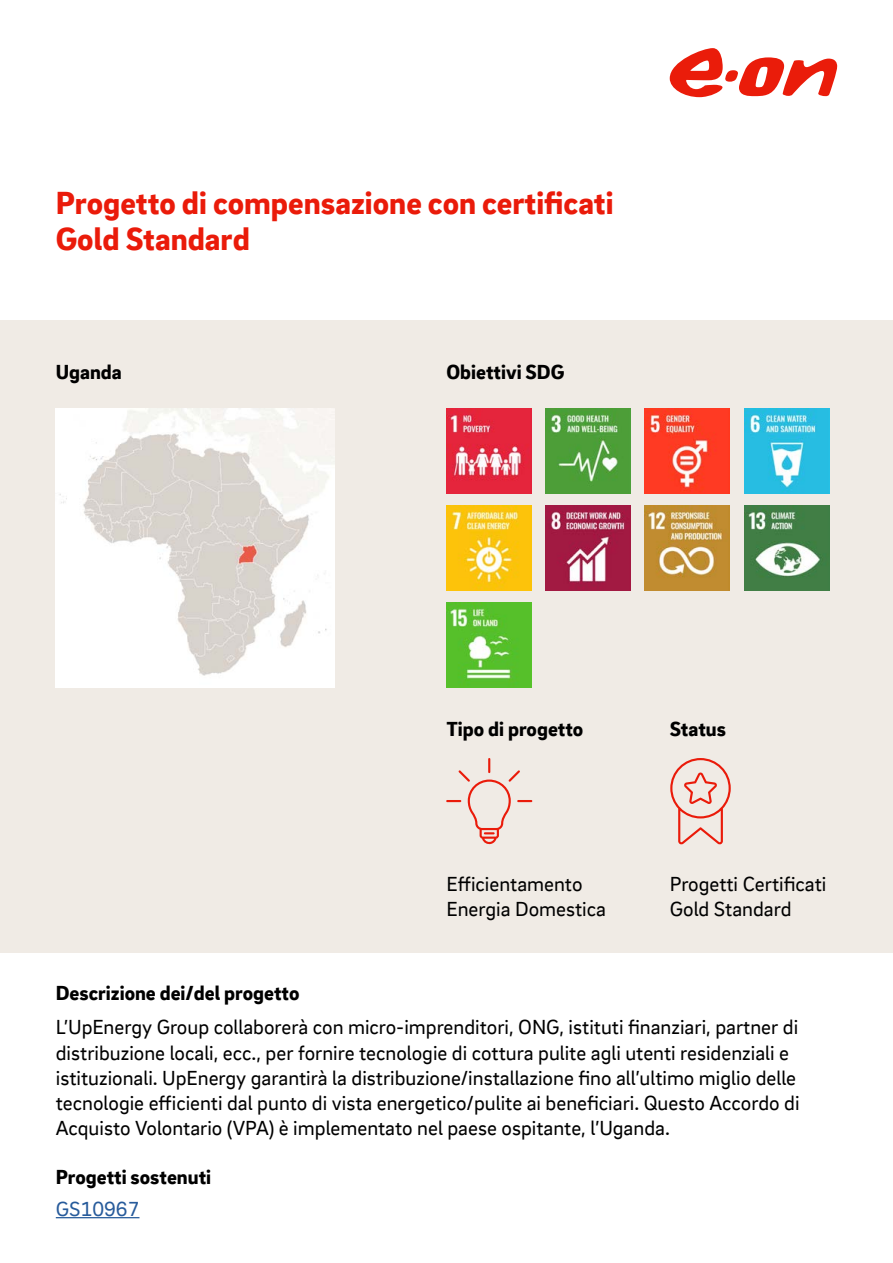
<style>
.page{position:relative;width:893px;height:1263px;background:#fff}
.page>*{position:absolute;margin:0;border:0;box-sizing:border-box;transform-origin:0 0}
.t1{font:900 33px/36px "EON Brix Sans";color:#ea1b0a}
.t2{font:21px/25.2px "EON Brix Sans";color:#000}
.t3{font:900 21px "EON Brix Sans";color:#000}
.t4{font:21px "EON Brix Sans";color:#275b9b}
</style>
<div class="page">
<svg style="left:670px;top:48px;width:167px;height:49px"></svg>
<div style="left:0;top:320px;width:893px;height:632px;background:#f0ebe5"></div>
<img style="left:56px;top:409px;width:279px;height:279px">
<img style="left:546px;top:409px;width:85px;height:85px">
<img style="left:645px;top:409px;width:85px;height:85px">
<img style="left:744px;top:409px;width:85px;height:85px">
<svg style="left:446px;top:758px;width:86px;height:87px"></svg>
<svg style="left:670px;top:758px;width:61px;height:86px"></svg>
<hr style="left:56px;top:1217px;width:83px;height:1px;background:#275b9b">
<img style="left:546px;top:506px;width:85px;height:85px">
<img style="left:645px;top:506px;width:85px;height:85px">
<img style="left:744px;top:506px;width:85px;height:85px">
<img style="left:446px;top:409px;width:85px;height:85px">
<img style="left:446px;top:603px;width:85px;height:85px">
<img style="left:446px;top:506px;width:85px;height:85px">
<h1 class="t1" style="left:56px;top:183px;width:559px">Progetto di compensazione con certificati<br>Gold Standard</h1>
<p class="t3" style="left:56px;top:358px;width:67px">Uganda</p>
<p class="t3" style="left:56px;top:979px;width:245px">Descrizione dei/del progetto</p>
<p class="t3" style="left:446px;top:358px;width:119px">Obiettivi SDG</p>
<p class="t3" style="left:446px;top:715px;width:138px">Tipo di progetto</p>
<p class="t2" style="left:446px;top:870px;width:161px">Efficientamento<br>Energia Domestica</p>
<p class="t3" style="left:670px;top:715px;width:58px">Status</p>
<p class="t2" style="left:670px;top:871px;width:158px">Progetti Certificati<br>Gold Standard</p>
<p class="t2" style="left:56px;top:1014px;width:745px">L’UpEnergy Group collaborerà con micro-imprenditori, ONG, istituti finanziari, partner di distribuzione locali, ecc., per fornire tecnologie di cottura pulite agli utenti residenziali e istituzionali. UpEnergy garantirà la distribuzione/installazione fino all’ultimo miglio delle tecnologie efficienti dal punto di vista energetico/pulite ai beneficiari. Questo Accordo di Acquisto Volontario (VPA) è implementato nel paese ospitante, l’Uganda.</p>
<p class="t3" style="left:56px;top:1163px;width:157px">Progetti sostenuti</p>
<p class="t4" style="left:56px;top:1195px;width:85px">GS10967</p>
</div>
